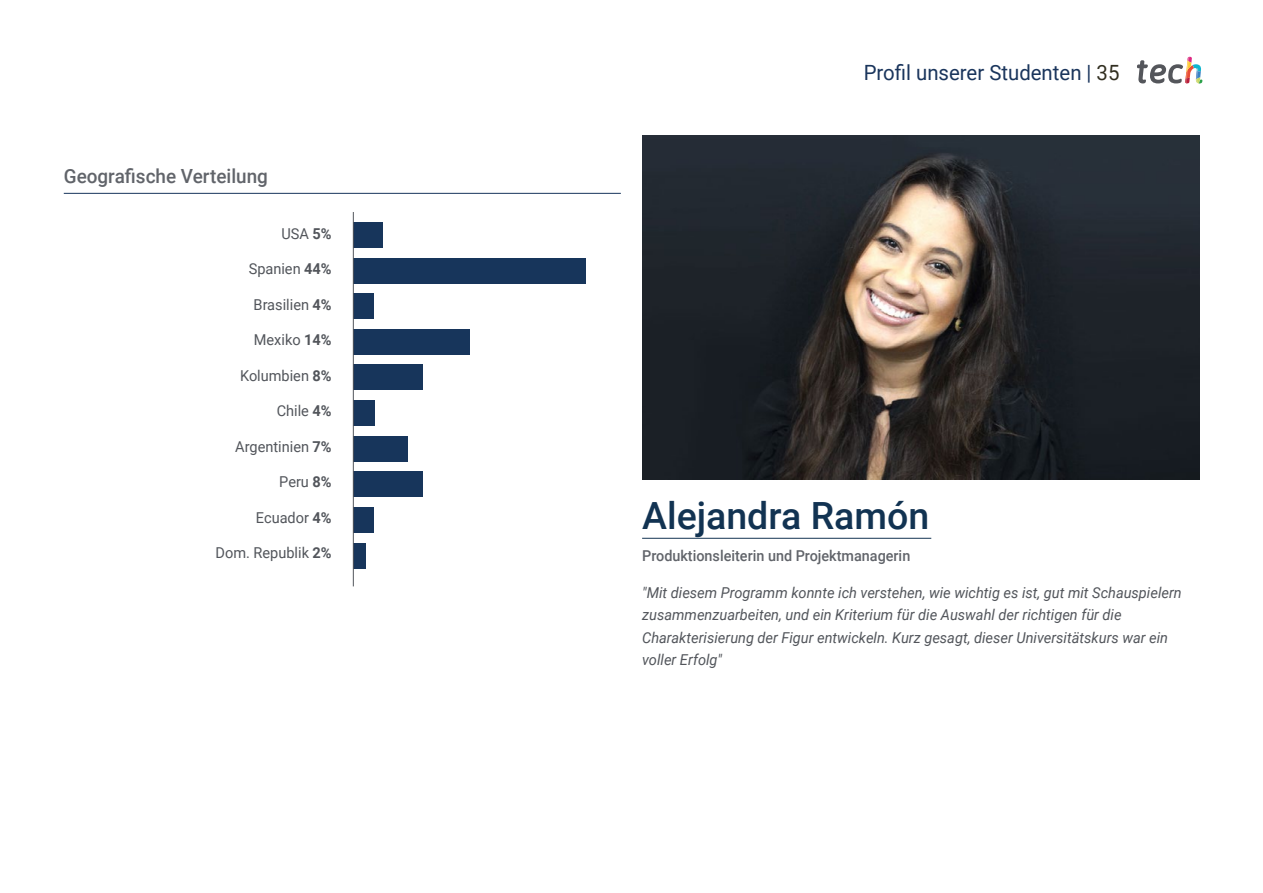
<style>
.page{position:relative;width:1263px;height:893px;background:#fff}
.page>*{position:absolute;margin:0;border:0;box-sizing:border-box;transform-origin:0 0}
.t1{font:500 37.5px "Roboto";color:#123352}
.t2{font:21px "Roboto";color:#1a355c}
.t3{font:500 19.5px "Roboto";color:#61646a}
.t4{font:italic 15px/22.5px "Roboto";color:#52555b}
.t5{font:15px "Roboto";color:#52555b}
.t6{font:500 15px "Roboto";color:#61646a;scale:.96 1}
.s1{font-weight:700}
.s2{color:#312e20}
</style>
<div class="page">
<svg style="left:1137px;top:57px;width:65px;height:27px"></svg>
<hr style="left:642px;top:538px;width:289px;height:1px;background:#123352">
<img style="left:642px;top:136px;width:557px;height:343px">
<hr style="left:64px;top:193px;width:557px;height:1px;background:#17355b">
<div style="left:353px;top:222px;width:30px;height:26px;background:#17355b"></div>
<div style="left:353px;top:400px;width:22px;height:26px;background:#17355b"></div>
<div style="left:353px;top:258px;width:233px;height:25px;background:#17355b"></div>
<div style="left:353px;top:436px;width:54px;height:25px;background:#17355b"></div>
<div style="left:354px;top:507px;width:20px;height:26px;background:#17355b"></div>
<div style="left:353px;top:293px;width:21px;height:26px;background:#17355b"></div>
<div style="left:353px;top:472px;width:70px;height:25px;background:#17355b"></div>
<div style="left:354px;top:543px;width:12px;height:25px;background:#17355b"></div>
<div style="left:353px;top:329px;width:116px;height:26px;background:#17355b"></div>
<div style="left:353px;top:365px;width:70px;height:25px;background:#17355b"></div>
<hr style="left:353px;top:212px;width:1px;height:374px;background:#52555b">
<h3 class="t3" style="left:64px;top:162px;width:206px">Geografische Verteilung</h3>
<p class="t5" style="left:281px;top:223px;width:52px">USA <span class="s1">5%</span></p>
<p class="t5" style="left:249px;top:258px;width:84px">Spanien <span class="s1">44%</span></p>
<p class="t5" style="left:254px;top:294px;width:80px">Brasilien <span class="s1">4%</span></p>
<p class="t5" style="left:254px;top:329px;width:79px">Mexiko <span class="s1">14%</span></p>
<p class="t5" style="left:240px;top:365px;width:93px">Kolumbien <span class="s1">8%</span></p>
<p class="t5" style="left:277px;top:400px;width:56px">Chile <span class="s1">4%</span></p>
<p class="t5" style="left:235px;top:436px;width:98px">Argentinien <span class="s1">7%</span></p>
<p class="t5" style="left:279px;top:471px;width:54px">Peru <span class="s1">8%</span></p>
<p class="t5" style="left:256px;top:507px;width:77px">Ecuador <span class="s1">4%</span></p>
<p class="t5" style="left:216px;top:542px;width:118px">Dom. Republik <span class="s1">2%</span></p>
<h2 class="t2" style="left:864px;top:57px;width:257px">Profil unserer Studenten | <span class="s2">35</span></h2>
<h1 class="t1" style="left:642px;top:489px;width:289px">Alejandra Ramón</h1>
<p class="t6" style="left:642px;top:545px;width:281px">Produktionsleiterin und Projektmanagerin</p>
<p class="t4" style="left:642px;top:580px;width:541px">"Mit diesem Programm konnte ich verstehen, wie wichtig es ist, gut mit Schauspielern zusammenzuarbeiten, und ein Kriterium für die Auswahl der richtigen für die Charakterisierung der Figur entwickeln. Kurz gesagt, dieser Universitätskurs war ein voller Erfolg"</p>
</div>
